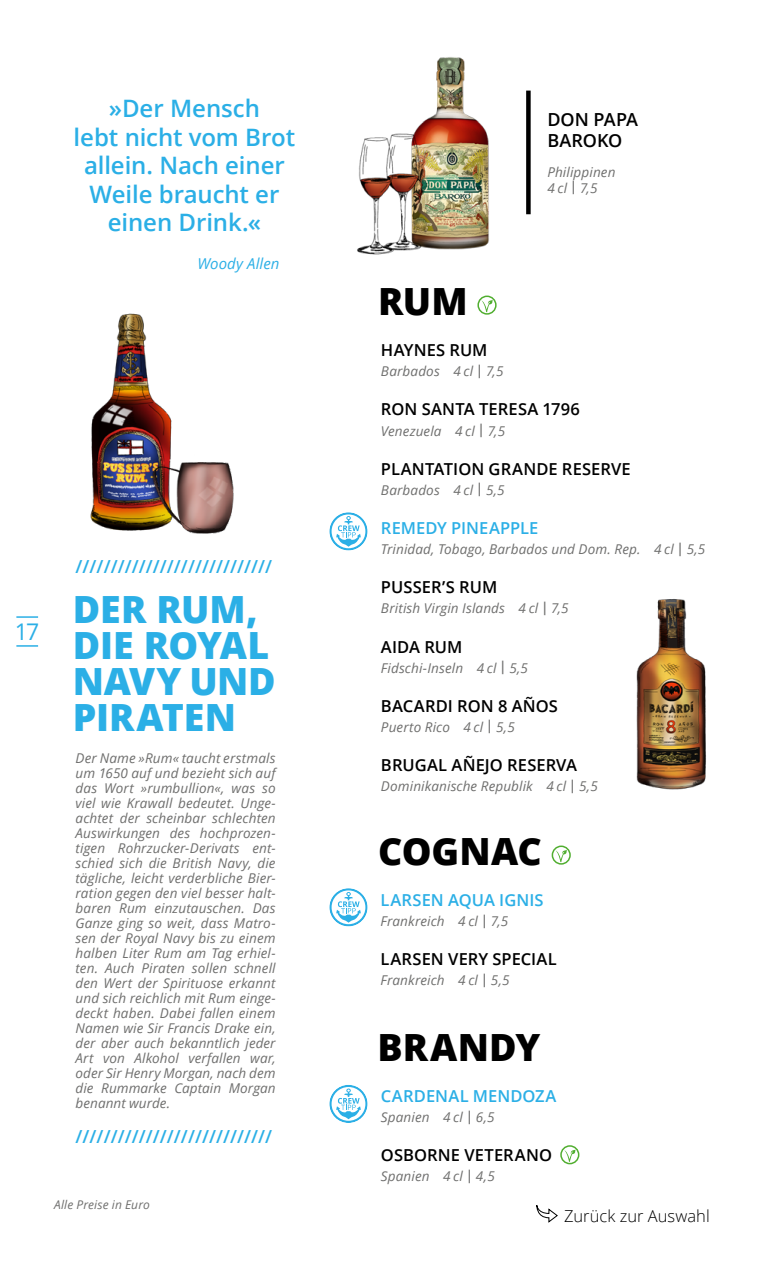
<style>
.page{position:relative;width:762px;height:1263px;background:#fff}
.page>*{position:absolute;margin:0;border:0;box-sizing:border-box;transform-origin:0 0}
.t1{font:800 37.5px/36px "Open Sans";letter-spacing:-.005em;color:#2bafe6}
.t2{font:800 37.5px "Open Sans";color:#000}
.t3{font:600 24px/28.5px "Open Sans";letter-spacing:-.005em;color:#2bafe6;text-align:center}
.t4{font:22.95px "Open Sans";color:#2bafe6}
.t5{font:600 18px "Open Sans";color:#2bafe6}
.t6{font:600 18px/21px "Open Sans";color:#000}
.t7{font:600 16.5px "Open Sans";letter-spacing:.005em;color:#000}
.t8{font:600 16.5px "Open Sans";color:#2bafe6}
.t9{font:300 16.5px "Open Sans";color:#000}
.t10{font:italic 15px "Open Sans";letter-spacing:.005em;color:#2bafe6}
.t11{font:italic 13.5px/15px "Open Sans";letter-spacing:.01em;color:#6f6f6e;text-align:justify}
.t12{font:italic 12px "Open Sans";letter-spacing:.01em;color:#6f6f6e}
.s1{font-weight:600;font-style:normal}
</style>
<div class="page">
<svg style="left:536px;top:1205px;width:22px;height:18px"></svg>
<img style="left:90px;top:313px;width:82px;height:218px">
<img style="left:139px;top:450px;width:95px;height:84px">
<img style="left:419px;top:57px;width:70px;height:193px">
<img style="left:636px;top:599px;width:70px;height:191px">
<img style="left:357px;top:126px;width:68px;height:129px">
<svg style="left:481px;top:300px;width:11px;height:12px"></svg>
<div style="left:477px;top:296px;width:19px;height:19px;border:2px solid #51ae30;border-radius:50%"></div>
<svg style="left:555px;top:850px;width:11px;height:12px"></svg>
<div style="left:551px;top:845px;width:19px;height:20px;border:2px solid #51ae30;border-radius:50%"></div>
<svg style="left:329px;top:512px;width:38px;height:38px"></svg>
<svg style="left:563px;top:1150px;width:12px;height:11px"></svg>
<div style="left:560px;top:1145px;width:19px;height:19px;border:2px solid #51ae30;border-radius:50%"></div>
<svg style="left:329px;top:1085px;width:38px;height:38px"></svg>
<svg style="left:526px;top:91px;width:4px;height:123px"></svg>
<svg style="left:329px;top:888px;width:38px;height:38px"></svg>
<hr style="left:16px;top:645px;width:22px;height:2px;background:#2bafe6">
<hr style="left:16px;top:616px;width:22px;height:2px;background:#2bafe6">
<h2 class="t3" style="left:74px;top:94px;width:223px">»Der Mensch<br>lebt nicht vom Brot allein. Nach einer<br>Weile braucht er einen Drink.«</h2>
<p class="t10" style="left:197px;top:253px;width:84px">Woody Allen</p>
<h3 class="t4" style="left:15px;top:616px;width:26px">17</h3>
<h3 class="t5" style="left:75px;top:554px;width:198px">////////////////////////////</h3>
<h1 class="t1" style="left:73px;top:589px;width:204px">DER RUM,<br>DIE ROYAL<br>NAVY UND<br>PIRATEN</h1>
<p class="t11" style="left:75px;top:750px;width:201px">Der Name »Rum« taucht erstmals um 1650 auf und bezieht sich auf das Wort »rumbullion«, was so viel wie Krawall bedeutet. Unge&shy;achtet der scheinbar schlechten Auswirkungen des hochprozen&shy;tigen Rohrzucker-Derivats ent&shy;schied sich die British Navy, die tägliche, leicht verderbliche Bier&shy;ration gegen den viel besser halt&shy;baren Rum einzutauschen. Das Ganze ging so weit, dass Matro&shy;sen der Royal Navy bis zu einem halben Liter Rum am Tag erhiel&shy;ten. Auch Piraten sollen schnell den Wert der Spirituose erkannt und sich reichlich mit Rum einge&shy;deckt haben. Dabei fallen einem Namen wie Sir Francis Drake ein, der aber auch bekanntlich jeder Art von Alkohol verfallen war, oder Sir Henry Morgan, nach dem die Rummarke Captain Morgan benannt wurde.</p>
<h3 class="t5" style="left:75px;top:1124px;width:198px">////////////////////////////</h3>
<p class="t12" style="left:54px;top:1196px;width:97px">Alle Preise in Euro</p>
<h3 class="t6" style="left:547px;top:108px;width:92px">DON PAPA<br>BAROKO</h3>
<p class="t11" style="left:547px;top:164px;width:69px;line-height:15.8px">Philippinen<br>4 cl <span class="s1">|</span> 7,5</p>
<h1 class="t2" style="left:378px;top:272px;width:91px">RUM</h1>
<p class="t7" style="left:381px;top:339px;width:108px">HAYNES RUM</p>
<p class="t11" style="left:381px;top:363px;width:124px">Barbados 4 cl <span class="s1">|</span> 7,5</p>
<p class="t7" style="left:381px;top:398px;width:200px">RON SANTA TERESA 1796</p>
<p class="t11" style="left:381px;top:423px;width:126px">Venezuela 4 cl <span class="s1">|</span> 7,5</p>
<p class="t7" style="left:381px;top:457px;width:251px">PLANTATION GRANDE RESERVE</p>
<p class="t11" style="left:381px;top:482px;width:125px">Barbados 4 cl <span class="s1">|</span> 5,5</p>
<p class="t8" style="left:381px;top:517px;width:159px">REMEDY PINEAPPLE</p>
<p class="t11" style="left:381px;top:541px;width:326px">Trinidad, Tobago, Barbados und Dom. Rep. 4 cl <span class="s1">|</span> 5,5</p>
<p class="t7" style="left:381px;top:576px;width:118px">PUSSER’S RUM</p>
<p class="t11" style="left:381px;top:600px;width:189px">British Virgin Islands 4 cl <span class="s1">|</span> 7,5</p>
<p class="t7" style="left:381px;top:635px;width:83px">AIDA RUM</p>
<p class="t11" style="left:381px;top:660px;width:148px">Fidschi-Inseln 4 cl <span class="s1">|</span> 5,5</p>
<p class="t7" style="left:381px;top:694px;width:178px">BACARDI RON 8 AÑOS</p>
<p class="t11" style="left:381px;top:719px;width:135px">Puerto Rico 4 cl <span class="s1">|</span> 5,5</p>
<p class="t7" style="left:381px;top:754px;width:197px">BRUGAL AÑEJO RESERVA</p>
<p class="t11" style="left:381px;top:778px;width:218px">Dominikanische Republik 4 cl <span class="s1">|</span> 5,5</p>
<h1 class="t2" style="left:378px;top:822px;width:165px">COGNAC</h1>
<p class="t8" style="left:380px;top:889px;width:164px">LARSEN AQUA IGNIS</p>
<p class="t11" style="left:380px;top:913px;width:129px">Frankreich 4 cl <span class="s1">|</span> 7,5</p>
<p class="t7" style="left:380px;top:948px;width:177px">LARSEN VERY SPECIAL</p>
<p class="t11" style="left:380px;top:973px;width:130px">Frankreich 4 cl <span class="s1">|</span> 5,5</p>
<h1 class="t2" style="left:377px;top:1018px;width:164px">BRANDY</h1>
<p class="t8" style="left:381px;top:1085px;width:177px">CARDENAL MENDOZA</p>
<p class="t11" style="left:381px;top:1109px;width:115px">Spanien 4 cl <span class="s1">|</span> 6,5</p>
<p class="t7" style="left:381px;top:1144px;width:172px">OSBORNE VETERANO</p>
<p class="t11" style="left:381px;top:1168px;width:115px">Spanien 4 cl <span class="s1">|</span> 4,5</p>
<p class="t9" style="left:564px;top:1204px;width:147px">Zurück zur Auswahl</p>
</div>
